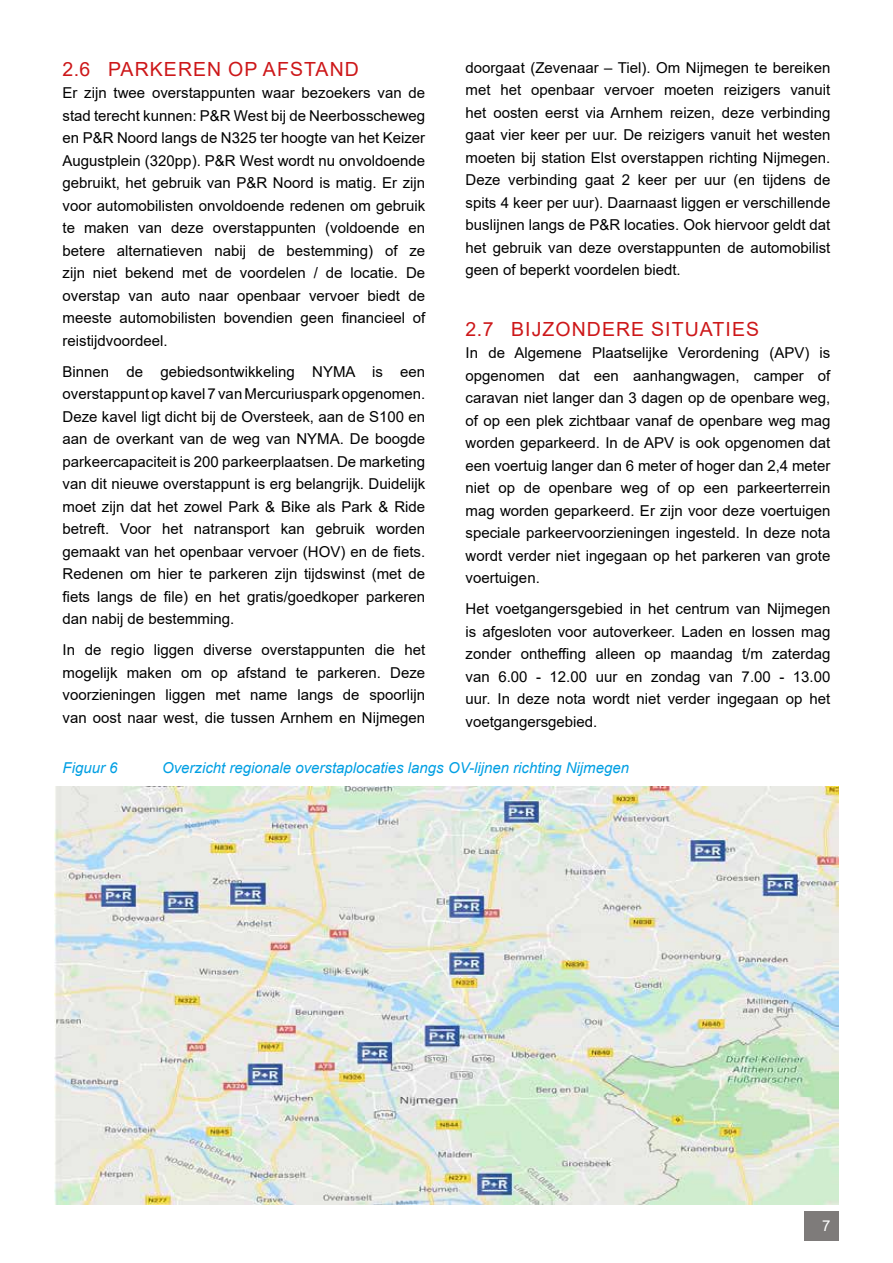
<style>
.page{position:relative;width:893px;height:1263px;background:#fff}
.page>*{position:absolute;margin:0;border:0;box-sizing:border-box;transform-origin:0 0}
.t1{font:19.5px "Arial";letter-spacing:.055em;color:#cd1719}
.t2{font:15px/22.5px "Arial";color:#000;text-align:justify}
.t3{font:italic 15px "Arial";color:#009fe3}
.t4{font:15px "Arial";color:#fff}
</style>
<div class="page">
<div style="left:805px;top:1211px;width:34px;height:30px;background:#7e7b7a"></div>
<img style="left:54px;top:786px;width:785px;height:419px">
<h1 class="t1" style="left:63px;top:56px;width:298px">2.6 PARKEREN OP AFSTAND</h1>
<p class="t2" style="left:63px;top:82px;width:364px">Er zijn twee overstappunten waar bezoekers van de stad terecht kunnen: P&amp;R West bij de Neerbosscheweg en P&amp;R Noord langs de N325 ter hoogte van het Keizer Augustplein (320pp). P&amp;R West wordt nu onvoldoende gebruikt, het gebruik van P&amp;R Noord is matig. Er zijn voor automobilisten onvoldoende redenen om gebruik te maken van deze overstappunten (voldoende en betere alternatieven nabij de bestemming) of ze zijn niet bekend met de voordelen / de locatie. De overstap van auto naar openbaar vervoer biedt de meeste automobilisten bovendien geen financieel of reistijdvoordeel.</p>
<p class="t2" style="left:63px;top:360px;width:364px">Binnen de gebiedsontwikkeling NYMA is een overstappunt op kavel 7 van Mercuriuspark opgenomen.<br>Deze kavel ligt dicht bij de Oversteek, aan de S100 en aan de overkant van de weg van NYMA. De boogde parkeercapaciteit is 200 parkeerplaatsen. De marketing van dit nieuwe overstappunt is erg belangrijk. Duidelijk moet zijn dat het zowel Park &amp; Bike als Park &amp; Ride betreft. Voor het natransport kan gebruik worden gemaakt van het openbaar vervoer (HOV) en de fiets.<br>Redenen om hier te parkeren zijn tijdswinst (met de fiets langs de file) en het gratis/goedkoper parkeren dan nabij de bestemming.</p>
<p class="t2" style="left:63px;top:639px;width:364px">In de regio liggen diverse overstappunten die het mogelijk maken om op afstand te parkeren. Deze voorzieningen liggen met name langs de spoorlijn van oost naar west, die tussen Arnhem en Nijmegen</p>
<p class="t2" style="left:466px;top:56px;width:366px">doorgaat (Zevenaar – Tiel). Om Nijmegen te bereiken met het openbaar vervoer moeten reizigers vanuit het oosten eerst via Arnhem reizen, deze verbinding gaat vier keer per uur. De reizigers vanuit het westen moeten bij station Elst overstappen richting Nijmegen.<br>Deze verbinding gaat 2 keer per uur (en tijdens de spits 4 keer per uur). Daarnaast liggen er verschillende buslijnen langs de P&amp;R locaties. Ook hiervoor geldt dat het gebruik van deze overstappunten de automobilist geen of beperkt voordelen biedt.</p>
<h1 class="t1" style="left:466px;top:315px;width:295px">2.7 BIJZONDERE SITUATIES</h1>
<p class="t2" style="left:466px;top:341px;width:366px">In de Algemene Plaatselijke Verordening (APV) is opgenomen dat een aanhangwagen, camper of caravan niet langer dan 3 dagen op de openbare weg, of op een plek zichtbaar vanaf de openbare weg mag worden geparkeerd. In de APV is ook opgenomen dat een voertuig langer dan 6 meter of hoger dan 2,4 meter niet op de openbare weg of op een parkeerterrein mag worden geparkeerd. Er zijn voor deze voertuigen speciale parkeervoorzieningen ingesteld. In deze nota wordt verder niet ingegaan op het parkeren van grote voertuigen.</p>
<p class="t2" style="left:466px;top:597px;width:366px">Het voetgangersgebied in het centrum van Nijmegen is afgesloten voor autoverkeer. Laden en lossen mag zonder ontheffing alleen op maandag t/m zaterdag van 6.00 - 12.00 uur en zondag van 7.00 - 13.00 uur. In deze nota wordt niet verder ingegaan op het voetgangersgebied.</p>
<p class="t3" style="left:63px;top:757px;width:57px">Figuur 6</p>
<p class="t3" style="left:162px;top:757px;width:469px">Overzicht regionale overstaplocaties langs OV-lijnen richting Nijmegen</p>
<p class="t4" style="left:822px;top:1215px;width:10px">7</p>
</div>
